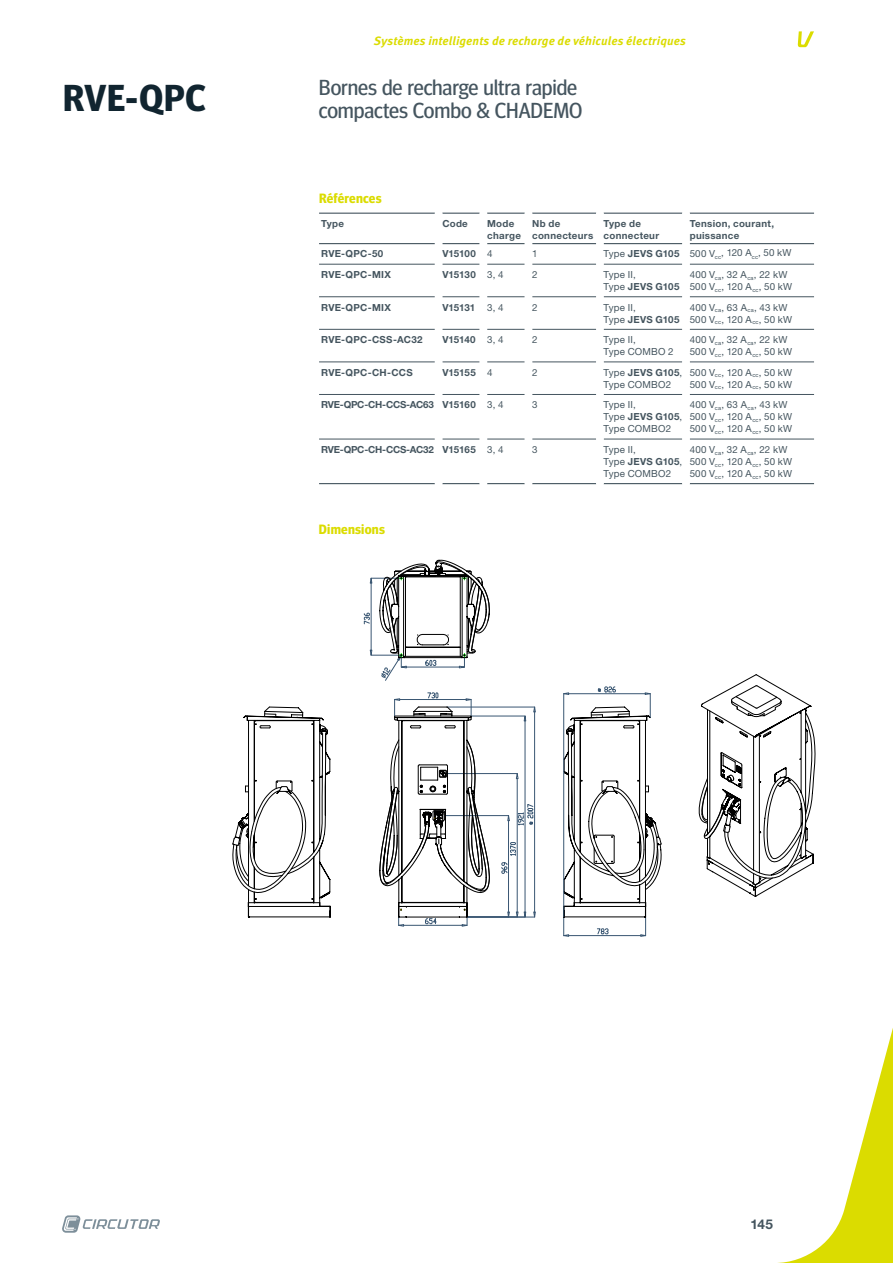
<style>
.page{position:relative;width:893px;height:1263px;background:#fff}
.page>*{position:absolute;margin:0;border:0;box-sizing:border-box;transform-origin:0 0}
.NombreEquipo_1{font:700 37.5px "Meta Head OT";letter-spacing:.025em;color:#112530}
.Descripcion_2{font:21.75px/23.7px "Meta Head OT";letter-spacing:-.005em;color:#45555f}
.Titulo_V{font:700 13.5px "Meta Head OT";letter-spacing:.02em;color:#dbdc00}
.NumeroPag{font:700 13.5px "Helvetica Neue LT Std";color:#45555f}
.t1{font:italic 700 12px "Meta Pro";letter-spacing:.01em;color:#dbdc00}
.TextoTablas{font:9.75px/12px "Helvetica Neue LT Std";letter-spacing:.02em;color:#45555f}
.TextoTablas-2{font:700 9.75px/12px "Helvetica Neue LT Std";letter-spacing:.03em;color:#45555f}
.TextoTablas-TextoTip{font:700 9.75px "Helvetica Neue LT Std";letter-spacing:.02em;color:#45555f}
.TextoTablas-TextoCod{font:700 9.75px "Helvetica Neue LT Std";letter-spacing:-.005em;color:#45555f}
.TextoTablas-TextoTip-2{font:700 9.75px "Helvetica Neue LT Std";letter-spacing:-.025em;color:#45555f}
.s1{font-weight:400}
.s2{font-weight:700}
</style>
<div class="page">
<svg style="left:778px;top:1028px;width:115px;height:235px"></svg>
<svg style="left:62px;top:1215px;width:98px;height:18px"></svg>
<svg style="left:798px;top:31px;width:16px;height:16px"></svg>
<hr style="left:222px;top:978px;width:607px;height:1px;background:#000">
<hr style="left:860px;top:552px;width:1px;height:390px;background:#000">
<svg style="left:232px;top:821px;width:99px;height:97px"></svg>
<svg style="left:240px;top:706px;width:91px;height:139px"></svg>
<svg style="left:363px;top:559px;width:453px;height:378px"></svg>
<hr style="left:319px;top:213px;width:116px;height:1px;background:#45555f">
<hr style="left:442px;top:213px;width:38px;height:1px;background:#45555f">
<hr style="left:487px;top:213px;width:38px;height:1px;background:#45555f">
<hr style="left:532px;top:213px;width:64px;height:1px;background:#45555f">
<hr style="left:604px;top:213px;width:78px;height:1px;background:#45555f">
<hr style="left:690px;top:213px;width:124px;height:1px;background:#45555f">
<hr style="left:319px;top:243px;width:116px;height:1px;background:#45555f">
<hr style="left:442px;top:243px;width:38px;height:1px;background:#45555f">
<hr style="left:487px;top:243px;width:38px;height:1px;background:#45555f">
<hr style="left:532px;top:243px;width:64px;height:1px;background:#45555f">
<hr style="left:604px;top:243px;width:78px;height:1px;background:#45555f">
<hr style="left:690px;top:243px;width:124px;height:1px;background:#45555f">
<hr style="left:319px;top:483px;width:116px;height:1px;background:#45555f">
<hr style="left:442px;top:483px;width:38px;height:1px;background:#45555f">
<hr style="left:487px;top:483px;width:38px;height:1px;background:#45555f">
<hr style="left:532px;top:483px;width:64px;height:1px;background:#45555f">
<hr style="left:604px;top:483px;width:78px;height:1px;background:#45555f">
<hr style="left:690px;top:483px;width:124px;height:1px;background:#45555f">
<hr style="left:319px;top:264px;width:116px;height:1px;background:#45555f">
<hr style="left:442px;top:264px;width:38px;height:1px;background:#45555f">
<hr style="left:487px;top:264px;width:38px;height:1px;background:#45555f">
<hr style="left:532px;top:264px;width:64px;height:1px;background:#45555f">
<hr style="left:604px;top:264px;width:78px;height:1px;background:#45555f">
<hr style="left:690px;top:264px;width:124px;height:1px;background:#45555f">
<hr style="left:319px;top:296px;width:116px;height:1px;background:#45555f">
<hr style="left:442px;top:296px;width:38px;height:1px;background:#45555f">
<hr style="left:487px;top:296px;width:38px;height:1px;background:#45555f">
<hr style="left:532px;top:296px;width:64px;height:1px;background:#45555f">
<hr style="left:604px;top:296px;width:78px;height:1px;background:#45555f">
<hr style="left:690px;top:296px;width:124px;height:1px;background:#45555f">
<hr style="left:319px;top:329px;width:116px;height:1px;background:#45555f">
<hr style="left:442px;top:329px;width:38px;height:1px;background:#45555f">
<hr style="left:487px;top:329px;width:38px;height:1px;background:#45555f">
<hr style="left:532px;top:329px;width:64px;height:1px;background:#45555f">
<hr style="left:604px;top:329px;width:78px;height:1px;background:#45555f">
<hr style="left:690px;top:329px;width:124px;height:1px;background:#45555f">
<hr style="left:319px;top:362px;width:116px;height:1px;background:#45555f">
<hr style="left:442px;top:362px;width:38px;height:1px;background:#45555f">
<hr style="left:487px;top:362px;width:38px;height:1px;background:#45555f">
<hr style="left:532px;top:362px;width:64px;height:1px;background:#45555f">
<hr style="left:604px;top:362px;width:78px;height:1px;background:#45555f">
<hr style="left:690px;top:362px;width:124px;height:1px;background:#45555f">
<hr style="left:319px;top:394px;width:116px;height:1px;background:#45555f">
<hr style="left:442px;top:394px;width:38px;height:1px;background:#45555f">
<hr style="left:487px;top:394px;width:38px;height:1px;background:#45555f">
<hr style="left:532px;top:394px;width:64px;height:1px;background:#45555f">
<hr style="left:604px;top:394px;width:78px;height:1px;background:#45555f">
<hr style="left:690px;top:394px;width:124px;height:1px;background:#45555f">
<hr style="left:319px;top:439px;width:116px;height:1px;background:#45555f">
<hr style="left:442px;top:439px;width:38px;height:1px;background:#45555f">
<hr style="left:487px;top:439px;width:38px;height:1px;background:#45555f">
<hr style="left:532px;top:439px;width:64px;height:1px;background:#45555f">
<hr style="left:604px;top:439px;width:78px;height:1px;background:#45555f">
<hr style="left:690px;top:439px;width:124px;height:1px;background:#45555f">
<p class="NombreEquipo_1" style="left:63px;top:75px;width:144px">RVE-QPC</p>
<p class="t1" style="left:374px;top:32px;width:314px">Systèmes intelligents de recharge de véhicules électriques</p>
<p class="Descripcion_2" style="left:319px;top:75px;width:265px">Bornes de recharge ultra rapide compactes Combo &amp; CHADEMO</p>
<p class="Titulo_V" style="left:319px;top:190px;width:64px">Références</p>
<p class="TextoTablas-2" style="left:321px;top:218px;width:24px">Type</p>
<p class="TextoTablas-2" style="left:442px;top:218px;width:27px">Code</p>
<p class="TextoTablas-2" style="left:487px;top:218px;width:35px">Mode charge</p>
<p class="TextoTablas-2" style="left:532px;top:218px;width:63px">Nb de connecteurs</p>
<p class="TextoTablas-2" style="left:604px;top:218px;width:57px">Type de connecteur</p>
<p class="TextoTablas-2" style="left:690px;top:218px;width:86px">Tension, courant, puissance</p>
<p class="TextoTablas-TextoTip" style="left:321px;top:248px;width:64px">RVE-QPC-50</p>
<p class="TextoTablas-TextoCod" style="left:442px;top:248px;width:35px">V15100</p>
<p class="TextoTablas" style="left:487px;top:248px;width:7px">4</p>
<p class="TextoTablas" style="left:532px;top:248px;width:7px">1</p>
<p class="TextoTablas-2" style="left:604px;top:248px;width:77px"><span class="s1">Type</span> JEVS G105</p>
<p class="TextoTablas" style="left:690px;top:246px;width:103px">500 V<sub>cc</sub>, 120 A<sub>cc</sub>, 50 kW</p>
<p class="TextoTablas-TextoTip" style="left:321px;top:268px;width:71px">RVE-QPC-MIX</p>
<p class="TextoTablas-TextoCod" style="left:442px;top:268px;width:35px">V15130</p>
<p class="TextoTablas" style="left:487px;top:268px;width:18px">3, 4</p>
<p class="TextoTablas" style="left:532px;top:268px;width:7px">2</p>
<p class="TextoTablas" style="left:604px;top:268px;width:77px">Type II,<br>Type <span class="s2">JEVS G105</span></p>
<p class="TextoTablas" style="left:690px;top:268px;width:104px">400 V<sub>ca</sub>, 32 A<sub>ca</sub>, 22 kW<br>500 V<sub>cc</sub>, 120 A<sub>cc</sub>, 50 kW</p>
<p class="TextoTablas-TextoTip" style="left:321px;top:301px;width:71px">RVE-QPC-MIX</p>
<p class="TextoTablas-TextoCod" style="left:442px;top:301px;width:35px">V15131</p>
<p class="TextoTablas" style="left:487px;top:301px;width:18px">3, 4</p>
<p class="TextoTablas" style="left:532px;top:301px;width:7px">2</p>
<p class="TextoTablas" style="left:604px;top:301px;width:77px">Type II,<br>Type <span class="s2">JEVS G105</span></p>
<p class="TextoTablas" style="left:690px;top:301px;width:104px">400 V<sub>ca</sub>, 63 A<sub>ca</sub>, 43 kW<br>500 V<sub>cc</sub>, 120 A<sub>cc</sub>, 50 kW</p>
<p class="TextoTablas-TextoTip" style="left:321px;top:334px;width:103px">RVE-QPC-CSS-AC32</p>
<p class="TextoTablas-TextoCod" style="left:442px;top:334px;width:35px">V15140</p>
<p class="TextoTablas" style="left:487px;top:333px;width:18px">3, 4</p>
<p class="TextoTablas" style="left:532px;top:333px;width:7px">2</p>
<p class="TextoTablas" style="left:604px;top:333px;width:71px">Type II,<br>Type COMBO 2</p>
<p class="TextoTablas" style="left:690px;top:333px;width:104px">400 V<sub>ca</sub>, 32 A<sub>ca</sub>, 22 kW<br>500 V<sub>cc</sub>, 120 A<sub>cc</sub>, 50 kW</p>
<p class="TextoTablas-TextoTip" style="left:321px;top:366px;width:93px">RVE-QPC-CH-CCS</p>
<p class="TextoTablas-TextoCod" style="left:442px;top:366px;width:35px">V15155</p>
<p class="TextoTablas" style="left:487px;top:366px;width:7px">4</p>
<p class="TextoTablas" style="left:532px;top:366px;width:7px">2</p>
<p class="TextoTablas" style="left:604px;top:366px;width:80px">Type <span class="s2">JEVS G105</span>,<br>Type COMBO2</p>
<p class="TextoTablas" style="left:690px;top:366px;width:104px">500 V<sub>cc</sub>, 120 A<sub>cc</sub>, 50 kW<br>500 V<sub>cc</sub>, 120 A<sub>cc</sub>, 50 kW</p>
<p class="TextoTablas-TextoTip-2" style="left:321px;top:399px;width:114px">RVE-QPC-CH-CCS-AC63</p>
<p class="TextoTablas-TextoCod" style="left:442px;top:399px;width:35px">V15160</p>
<p class="TextoTablas" style="left:487px;top:399px;width:18px">3, 4</p>
<p class="TextoTablas" style="left:532px;top:399px;width:7px">3</p>
<p class="TextoTablas" style="left:604px;top:399px;width:80px">Type II,<br>Type <span class="s2">JEVS G105</span>,<br>Type COMBO2</p>
<p class="TextoTablas" style="left:690px;top:399px;width:104px">400 V<sub>ca</sub>, 63 A<sub>ca</sub>, 43 kW<br>500 V<sub>cc</sub>, 120 A<sub>cc</sub>, 50 kW<br>500 V<sub>cc</sub>, 120 A<sub>cc</sub>, 50 kW</p>
<p class="TextoTablas-TextoTip-2" style="left:321px;top:443px;width:114px">RVE-QPC-CH-CCS-AC32</p>
<p class="TextoTablas-TextoCod" style="left:442px;top:443px;width:35px">V15165</p>
<p class="TextoTablas" style="left:487px;top:443px;width:18px">3, 4</p>
<p class="TextoTablas" style="left:532px;top:443px;width:7px">3</p>
<p class="TextoTablas" style="left:604px;top:443px;width:80px">Type II,<br>Type <span class="s2">JEVS G105</span>,<br>Type COMBO2</p>
<p class="TextoTablas" style="left:690px;top:443px;width:104px">400 V<sub>ca</sub>, 32 A<sub>ca</sub>, 22 kW<br>500 V<sub>cc</sub>, 120 A<sub>cc</sub>, 50 kW<br>500 V<sub>cc</sub>, 120 A<sub>cc</sub>, 50 kW</p>
<p class="Titulo_V" style="left:319px;top:522px;width:67px">Dimensions</p>
<p class="NumeroPag" style="left:750px;top:1216px;width:24px">145</p>
</div>
